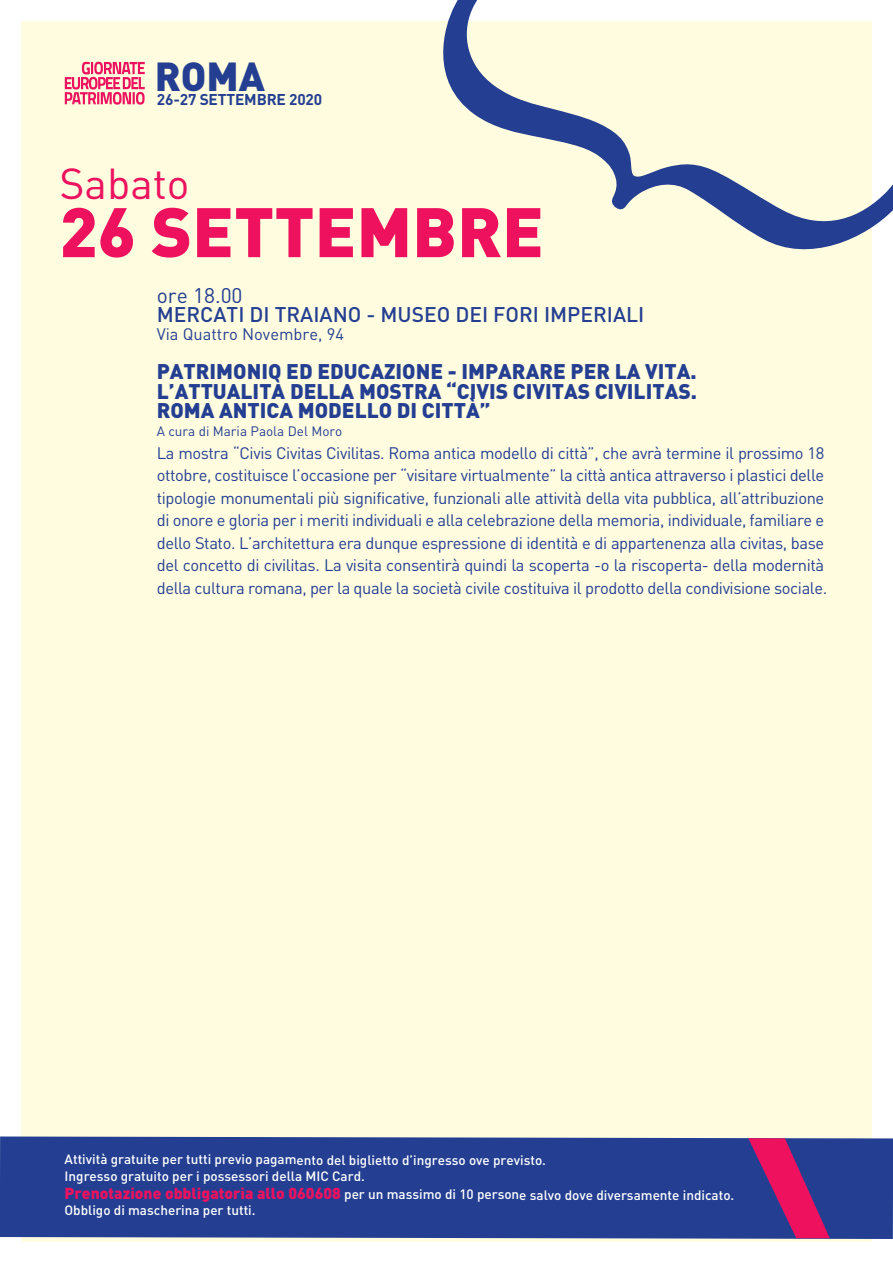
<style>
.page{position:relative;width:893px;height:1263px;background:#fff}
.page>*{position:absolute;margin:0;border:0;box-sizing:border-box;transform-origin:0 0}
.t1{font:900 68.85px "DIN";color:#ed115e}
.t2{font:42.75px "DIN";color:#ed115e}
.t3{font:900 40.05px "DIN";color:#243f92}
.t4{font:900 21px/19.5px "DIN";color:#243f92;text-align:justify}
.t5{font:500 21px "DIN";color:#243f92}
.t6{font:21px "DIN";color:#243f92}
.t7{font:16.5px/22.5px "DIN";letter-spacing:-.025em;color:#243f92}
.t8{font:16.5px "DIN";color:#243f92}
.t9{font:700 15.45px "DIN";letter-spacing:-.01em;color:#243f92}
.t10{font:500 13.5px/16.4px "DIN";letter-spacing:-.005em;color:#fff}
.t11{font:13.5px "DIN";color:#243f92}
.s1{font-weight:900;font-size:15.75px;color:#ed115e}
</style>
<div class="page">
<div style="left:21px;top:21px;width:851px;height:1221px;background:#fffcdf"></div>
<svg style="left:443px;top:0;width:450px;height:250px"></svg>
<svg style="left:65px;top:62px;width:80px;height:43px"></svg>
<div style="left:0;top:1136px;width:893px;height:103px;background:#243f92"></div>
<svg style="left:748px;top:1138px;width:95px;height:100px"></svg>
<h3 class="t3" style="left:155px;top:49px;width:112px">ROMA</h3>
<p class="t9" style="left:157px;top:89px;width:167px">26-27 SETTEMBRE 2020</p>
<h2 class="t2" style="left:59px;top:157px;width:132px">Sabato</h2>
<h1 class="t1" style="left:59px;top:186px;width:486px">26 SETTEMBRE</h1>
<p class="t6" style="left:157px;top:282px;width:87px">ore 18.00</p>
<p class="t5" style="left:157px;top:301px;width:489px">MERCATI DI TRAIANO - MUSEO DEI FORI IMPERIALI</p>
<p class="t8" style="left:157px;top:324px;width:189px">Via Quattro Novembre, 94</p>
<p class="t4" style="left:157px;top:361px;width:542px">PATRIMONIO ED EDUCAZIONE - IMPARARE PER LA VITA.<br>L’ATTUALITÀ DELLA MOSTRA “CIVIS CIVITAS CIVILITAS.<br>ROMA ANTICA MODELLO DI CITTÀ”</p>
<p class="t11" style="left:157px;top:423px;width:187px">A cura di Maria Paola Del Moro</p>
<p class="t7" style="left:157px;top:441px;width:672px">La mostra “Civis Civitas Civilitas. Roma antica modello di città”, che avrà termine il prossimo 18 ottobre, costituisce l’occasione per “visitare virtualmente” la città antica attraverso i plastici delle tipologie monumentali più significative, funzionali alle attività della vita pubblica, all’attribuzione di onore e gloria per i meriti individuali e alla celebrazione della memoria, individuale, familiare e dello Stato. L’architettura era dunque espressione di identità e di appartenenza alla civitas, base del concetto di civilitas. La visita consentirà quindi la scoperta -o la riscoperta- della modernità della cultura romana, per la quale la società civile costituiva il prodotto della condivisione sociale.</p>
<p class="t10" style="left:65px;top:1151px;width:483px">Attività gratuite per tutti previo pagamento del biglietto d’ingresso ove previsto.<br>Ingresso gratuito per i possessori della MIC Card.</p>
<p class="t10" style="left:65px;top:1186px;width:671px;line-height:15.6px"><span class="s1">Prenotazione obbligatoria allo 060608</span> per un massimo di 10 persone salvo dove diversamente indicato.<br>Obbligo di mascherina per tutti.</p>
</div>
